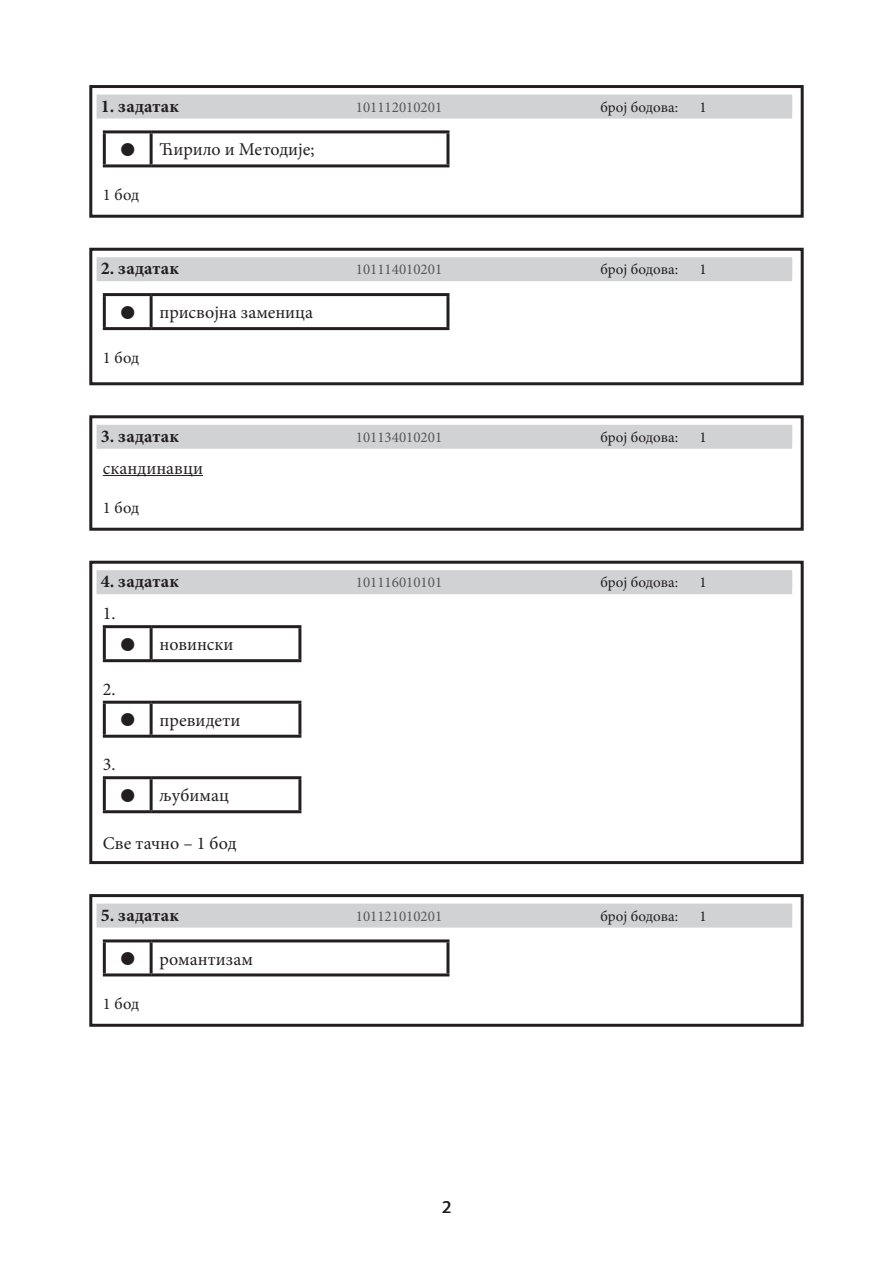
<style>
.page{position:relative;width:893px;height:1263px;background:#fff}
.page>*{position:absolute;margin:0;border:0;box-sizing:border-box;transform-origin:0 0}
.t1{font:18px "Minion Pro";color:#231f20}
.t2{font:700 18px "Minion Pro";letter-spacing:.01em;color:#231f20}
.t3{font:18px "Myriad Pro";color:#231f20}
.t4{font:16.5px "Minion Pro";color:#231f20}
.t5{font:15px "Minion Pro";color:#57585a}
.t6{font:15px "Minion Pro";color:#231f20}
</style>
<div class="page">
<hr style="left:103px;top:130px;width:48px;height:3px;background:#231f20">
<hr style="left:103px;top:133px;width:3px;height:31px;background:#231f20">
<hr style="left:151px;top:130px;width:298px;height:3px;background:#231f20">
<hr style="left:150px;top:133px;width:3px;height:31px;background:#231f20">
<hr style="left:446px;top:133px;width:3px;height:31px;background:#231f20">
<hr style="left:103px;top:164px;width:48px;height:3px;background:#231f20">
<hr style="left:151px;top:164px;width:298px;height:3px;background:#231f20">
<hr style="left:151px;top:293px;width:298px;height:3px;background:#231f20">
<hr style="left:446px;top:296px;width:3px;height:31px;background:#231f20">
<hr style="left:151px;top:327px;width:298px;height:3px;background:#231f20">
<hr style="left:103px;top:293px;width:48px;height:3px;background:#231f20">
<hr style="left:103px;top:296px;width:3px;height:31px;background:#231f20">
<hr style="left:150px;top:296px;width:3px;height:31px;background:#231f20">
<hr style="left:103px;top:327px;width:48px;height:3px;background:#231f20">
<hr style="left:151px;top:625px;width:150px;height:3px;background:#231f20">
<hr style="left:298px;top:628px;width:3px;height:31px;background:#231f20">
<hr style="left:151px;top:659px;width:150px;height:3px;background:#231f20">
<hr style="left:103px;top:625px;width:48px;height:3px;background:#231f20">
<hr style="left:103px;top:628px;width:3px;height:31px;background:#231f20">
<hr style="left:150px;top:628px;width:3px;height:31px;background:#231f20">
<hr style="left:103px;top:659px;width:48px;height:3px;background:#231f20">
<hr style="left:151px;top:701px;width:150px;height:3px;background:#231f20">
<hr style="left:298px;top:704px;width:3px;height:31px;background:#231f20">
<hr style="left:151px;top:735px;width:150px;height:3px;background:#231f20">
<hr style="left:103px;top:701px;width:48px;height:3px;background:#231f20">
<hr style="left:103px;top:704px;width:3px;height:31px;background:#231f20">
<hr style="left:150px;top:704px;width:3px;height:31px;background:#231f20">
<hr style="left:103px;top:735px;width:48px;height:3px;background:#231f20">
<hr style="left:151px;top:776px;width:150px;height:3px;background:#231f20">
<hr style="left:298px;top:779px;width:3px;height:31px;background:#231f20">
<hr style="left:151px;top:810px;width:150px;height:3px;background:#231f20">
<hr style="left:103px;top:776px;width:48px;height:3px;background:#231f20">
<hr style="left:103px;top:779px;width:3px;height:31px;background:#231f20">
<hr style="left:150px;top:779px;width:3px;height:31px;background:#231f20">
<hr style="left:103px;top:810px;width:48px;height:3px;background:#231f20">
<hr style="left:151px;top:939px;width:298px;height:3px;background:#231f20">
<hr style="left:446px;top:942px;width:3px;height:31px;background:#231f20">
<hr style="left:151px;top:973px;width:298px;height:3px;background:#231f20">
<hr style="left:103px;top:939px;width:48px;height:3px;background:#231f20">
<hr style="left:103px;top:942px;width:3px;height:31px;background:#231f20">
<hr style="left:150px;top:942px;width:3px;height:31px;background:#231f20">
<hr style="left:103px;top:973px;width:48px;height:3px;background:#231f20">
<hr style="left:103px;top:475px;width:100px;height:1px;background:#231f20">
<div style="left:97px;top:95px;width:695px;height:24px;background:#d1d2d4"></div>
<div style="left:89px;top:85px;width:715px;height:133px;border:3px solid #231f20"></div>
<div style="left:97px;top:257px;width:695px;height:24px;background:#d1d2d4"></div>
<div style="left:89px;top:248px;width:715px;height:137px;border:3px solid #231f20"></div>
<div style="left:97px;top:570px;width:695px;height:24px;background:#d1d2d4"></div>
<div style="left:89px;top:561px;width:715px;height:303px;border:3px solid #231f20"></div>
<div style="left:97px;top:903px;width:695px;height:24px;background:#d1d2d4"></div>
<div style="left:89px;top:894px;width:715px;height:133px;border:3px solid #231f20"></div>
<div style="left:97px;top:425px;width:695px;height:24px;background:#d1d2d4"></div>
<div style="left:89px;top:415px;width:715px;height:116px;border:3px solid #231f20"></div>
<p class="t2" style="left:101px;top:93px;width:80px">1. задатак</p>
<p class="t5" style="left:356px;top:97px;width:88px">101112010201</p>
<p class="t6" style="left:600px;top:97px;width:79px">број бодова:</p>
<p class="t6" style="left:699px;top:97px;width:9px">1</p>
<p class="t4" style="left:103px;top:184px;width:38px">1 бод</p>
<p class="t1" style="left:160px;top:138px;width:157px">Ћирило и Методије;</p>
<p class="t2" style="left:101px;top:256px;width:80px">2. задатак</p>
<p class="t5" style="left:356px;top:259px;width:88px">101114010201</p>
<p class="t6" style="left:600px;top:259px;width:79px">број бодова:</p>
<p class="t6" style="left:699px;top:259px;width:9px">1</p>
<p class="t4" style="left:103px;top:347px;width:38px">1 бод</p>
<p class="t1" style="left:160px;top:300px;width:155px">присвојна заменица</p>
<p class="t2" style="left:101px;top:423px;width:80px">3. задатак</p>
<p class="t5" style="left:356px;top:427px;width:88px">101134010201</p>
<p class="t6" style="left:600px;top:427px;width:79px">број бодова:</p>
<p class="t6" style="left:699px;top:427px;width:9px">1</p>
<p class="t1" style="left:103px;top:456px;width:102px">скандинавци</p>
<p class="t4" style="left:103px;top:496px;width:38px">1 бод</p>
<p class="t2" style="left:101px;top:569px;width:80px">4. задатак</p>
<p class="t5" style="left:356px;top:572px;width:88px">101116010101</p>
<p class="t6" style="left:600px;top:572px;width:79px">број бодова:</p>
<p class="t6" style="left:699px;top:572px;width:9px">1</p>
<p class="t1" style="left:103px;top:601px;width:14px">1.</p>
<p class="t1" style="left:103px;top:677px;width:14px">2.</p>
<p class="t1" style="left:103px;top:752px;width:14px">3.</p>
<p class="t1" style="left:160px;top:632px;width:75px">новински</p>
<p class="t1" style="left:160px;top:708px;width:82px">превидети</p>
<p class="t1" style="left:160px;top:783px;width:71px">љубимац</p>
<p class="t1" style="left:103px;top:831px;width:135px">Све тачно – 1 бод</p>
<p class="t2" style="left:101px;top:902px;width:80px">5. задатак</p>
<p class="t5" style="left:356px;top:906px;width:88px">101121010201</p>
<p class="t6" style="left:600px;top:906px;width:79px">број бодова:</p>
<p class="t6" style="left:699px;top:906px;width:9px">1</p>
<p class="t4" style="left:103px;top:993px;width:38px">1 бод</p>
<p class="t1" style="left:160px;top:947px;width:95px">романтизам</p>
<p class="t3" style="left:442px;top:1195px;width:11px">2</p>
</div>
